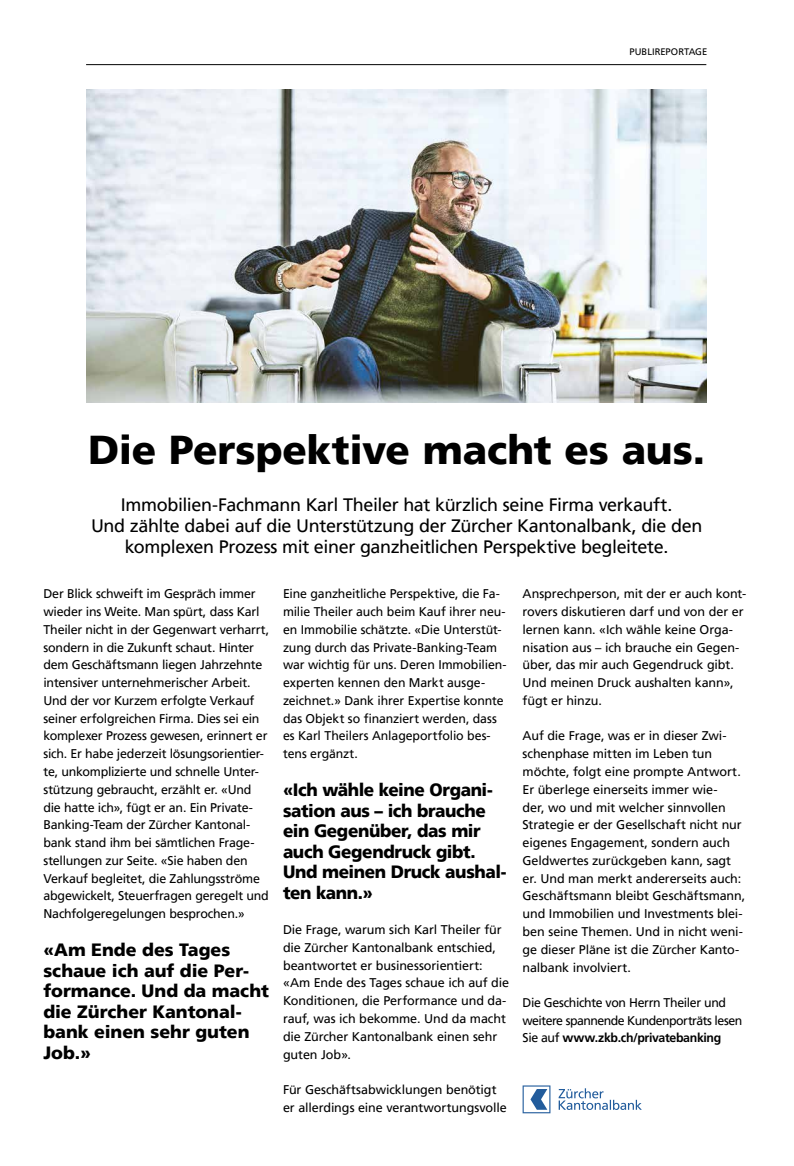
<style>
.page{position:relative;width:794px;height:1166px;background:#fff}
.page>*{position:absolute;margin:0;border:0;box-sizing:border-box;transform-origin:0 0}
.t1{font:900 40.16px "Frutigerfor ZKB";letter-spacing:-.005em;color:#000}
.t2{font:17.94px/21.4px "Frutigerfor ZKB";letter-spacing:-.02em;color:#000;text-align:center}
.t3{font:900 17.76px/20.5px "Frutigerfor ZKB";letter-spacing:-.015em;color:#000;scale:.96 1}
.t4{font:900 17.76px/20.5px "Frutigerfor ZKB";letter-spacing:-.015em;color:#000}
.t5{font:12.6px/17.8px "Frutigerfor ZKB";letter-spacing:-.01em;color:#000}
.t6{font:12.6px/17.8px "Frutigerfor ZKB";letter-spacing:-.035em;color:#000}
.t7{font:700 12.6px "Frutiger For ZKB";letter-spacing:-.025em;color:#000}
.t8{font:9.36px "Frutigerfor ZKB";color:#000}
.s1{font-family:"Frutigerfor ZKB";font-weight:400}
</style>
<div class="page">
<img style="left:86px;top:90px;width:620px;height:313px">
<svg style="left:522px;top:1085px;width:120px;height:28px"></svg>
<hr style="left:86px;top:64px;width:620px;height:1px;background:#000">
<p class="t8" style="left:629px;top:46px;width:79px">PUBLIREPORTAGE</p>
<h1 class="t1" style="left:88px;top:426px;width:618px">Die Perspektive macht es aus.</h1>
<h2 class="t2" style="left:91px;top:494px;width:613px">Immobilien-Fachmann Karl Theiler hat kürzlich seine Firma verkauft.<br>Und zählte dabei auf die Unterstützung der Zürcher Kantonalbank, die den komplexen Prozess mit einer ganzheitlichen Perspektive begleitete.</h2>
<p class="t5" style="left:43px;top:585px;width:227px">Der Blick schweift im Gespräch immer wieder ins Weite. Man spürt, dass Karl Theiler nicht in der Gegenwart verharrt, sondern in die Zukunft schaut. Hinter dem Geschäftsmann liegen Jahrzehnte intensiver unternehmerischer Arbeit.<br>Und der vor Kurzem erfolgte Verkauf seiner erfolgreichen Firma. Dies sei ein komplexer Prozess gewesen, erinnert er sich. Er habe jederzeit lösungsorientier&shy;te, unkomplizierte und schnelle Unter&shy;stützung gebraucht, erzählt er. «Und die hatte ich», fügt er an. Ein Private-Banking-Team der Zürcher Kantonal&shy;bank stand ihm bei sämtlichen Frage&shy;stellungen zur Seite. «Sie haben den Verkauf begleitet, die Zahlungsströme abgewickelt, Steuerfragen geregelt und Nachfolgeregelungen besprochen.»</p>
<h3 class="t4" style="left:43px;top:940px;width:227px">«Am Ende des Tages schaue ich auf die Per&shy;formance. Und da macht die Zürcher Kantonal&shy;bank einen sehr guten<br>Job.»</h3>
<p class="t5" style="left:283px;top:585px;width:225px">Eine ganzheitliche Perspektive, die Fa&shy;milie Theiler auch beim Kauf ihrer neu&shy;en Immobilie schätzte. «Die Unterstüt&shy;zung durch das Private-Banking-Team war wichtig für uns. Deren Immobilien&shy;experten kennen den Markt ausge&shy;zeichnet.» Dank ihrer Expertise konnte das Objekt so finanziert werden, dass es Karl Theilers Anlageportfolio bes&shy;tens ergänzt.</p>
<h3 class="t3" style="left:283px;top:780px;width:234px">«Ich wähle keine Organi&shy;sation aus – ich brauche ein Gegenüber, das mir auch Gegendruck gibt.<br>Und meinen Druck aushal&shy;ten kann.»</h3>
<p class="t5" style="left:283px;top:921px;width:228px">Die Frage, warum sich Karl Theiler für die Zürcher Kantonalbank entschied, beantwortet er businessorientiert: «Am Ende des Tages schaue ich auf die Konditionen, die Performance und da&shy;rauf, was ich bekomme. Und da macht die Zürcher Kantonalbank einen sehr guten Job».</p>
<p class="t5" style="left:283px;top:1081px;width:225px">Für Geschäftsabwicklungen benötigt er allerdings eine verantwortungsvolle</p>
<p class="t5" style="left:522px;top:585px;width:225px">Ansprechperson, mit der er auch kont&shy;rovers diskutieren darf und von der er lernen kann. «Ich wähle keine Orga&shy;nisation aus – ich brauche ein Gegen&shy;über, das mir auch Gegendruck gibt.<br>Und meinen Druck aushalten kann», fügt er hinzu.</p>
<p class="t5" style="left:522px;top:727px;width:224px">Auf die Frage, was er in dieser Zwi&shy;schenphase mitten im Leben tun möchte, folgt eine prompte Antwort.<br>Er überlege einerseits immer wie-<br>der, wo und mit welcher sinnvollen Strategie er der Gesellschaft nicht nur eigenes Engagement, sondern auch Geldwertes zurückgeben kann, sagt er. Und man merkt andererseits auch:<br>Geschäftsmann bleibt Geschäftsmann, und Immobilien und Investments blei&shy;ben seine Themen. Und in nicht weni&shy;ge dieser Pläne ist die Zürcher Kanto&shy;nalbank involviert.</p>
<p class="t6" style="left:522px;top:993px;width:221px">Die Geschichte von Herrn Theiler und weitere spannende Kundenporträts lesen</p>
<p class="t7" style="left:522px;top:1030px;width:200px"><span class="s1">Sie auf</span> www.zkb.ch/privatebanking</p>
</div>
